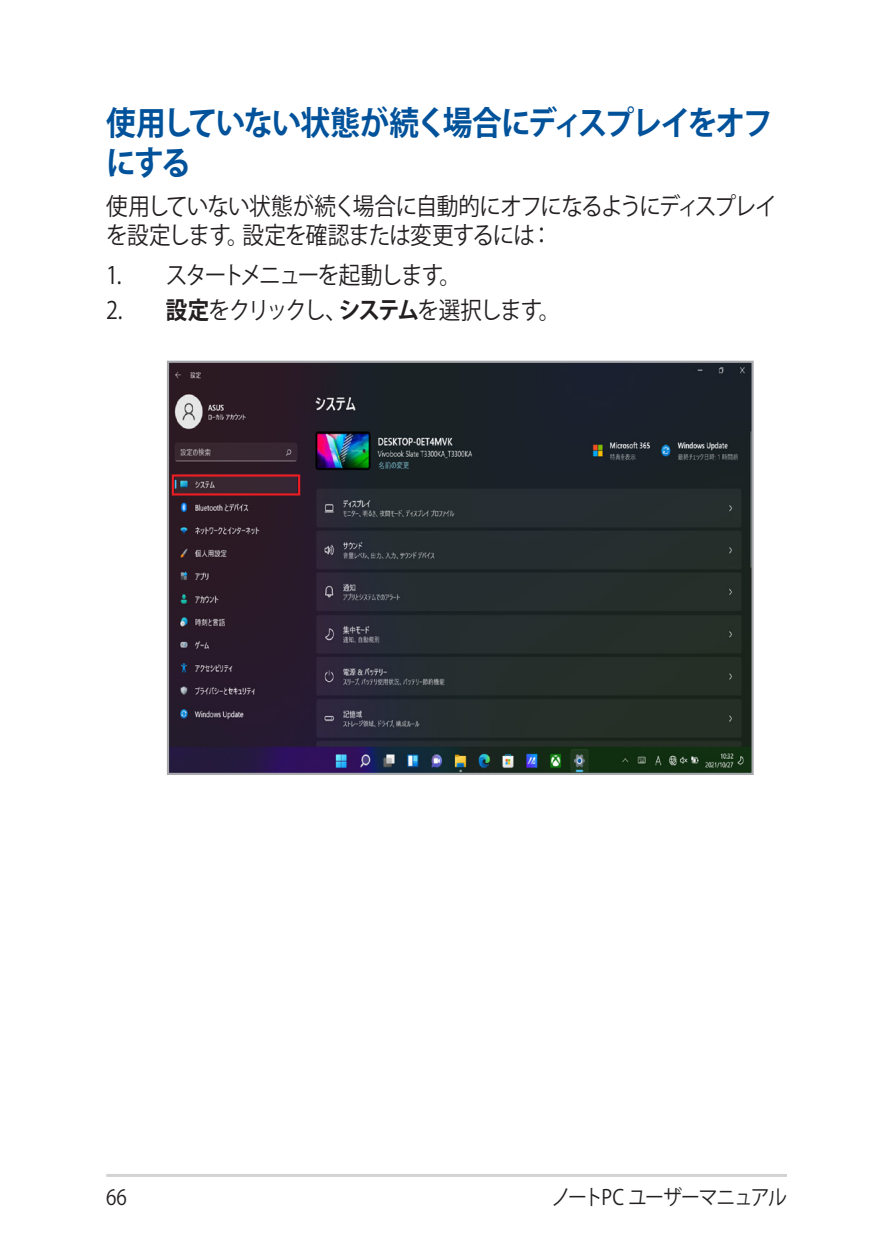
<style>
.page{position:relative;width:893px;height:1259px;background:#fff}
.page>*{position:absolute;margin:0;border:0;box-sizing:border-box;transform-origin:0 0}
.t1{font:700 33px/39.6px "Koz Go Pr 6 N";letter-spacing:-.07em;color:#01529a;scale:.9 1}
.t2{font:24px/28.8px "Koz Go Pro";letter-spacing:-.06em;color:#231f20;scale:.9 1}
.t3{font:24px "Koz Go Pro";letter-spacing:-.085em;color:#231f20;scale:.9 1}
.t4{font:21px "Koz Go Pro";letter-spacing:-.07em;color:#231f20;scale:.9 1}
.s1{font-weight:700}
</style>
<div class="page">
<hr style="left:106px;top:1174px;width:681px;height:3px;background:#d1d2d4">
<img style="left:170px;top:364px;width:581px;height:408px">
<div style="left:167px;top:361px;width:587px;height:414px;border:2px solid #a8a9ad"></div>
<div style="left:172px;top:474px;width:128px;height:21px;border:2px solid #ee1d23"></div>
<h1 class="t1" style="left:106px;top:104px;width:742px">使用していない状態が続く場合にディスプレイをオフにする</h1>
<p class="t2" style="left:106px;top:193px;width:746px">使用していない状態が続く場合に自動的にオフになるようにディスプレイを設定します。設定を確認または変更するには：</p>
<p class="t2" style="left:106px;top:261px;width:396px">1. スタートメニューを起動します。</p>
<p class="t3" style="left:106px;top:295px;width:506px">2. <span class="s1">設定</span>をクリックし、<span class="s1">システム</span>を選択します。</p>
<p class="t4" style="left:106px;top:1183px;width:24px">66</p>
<p class="t4" style="left:552px;top:1183px;width:263px">ノートPC ユーザーマニュアル</p>
</div>
